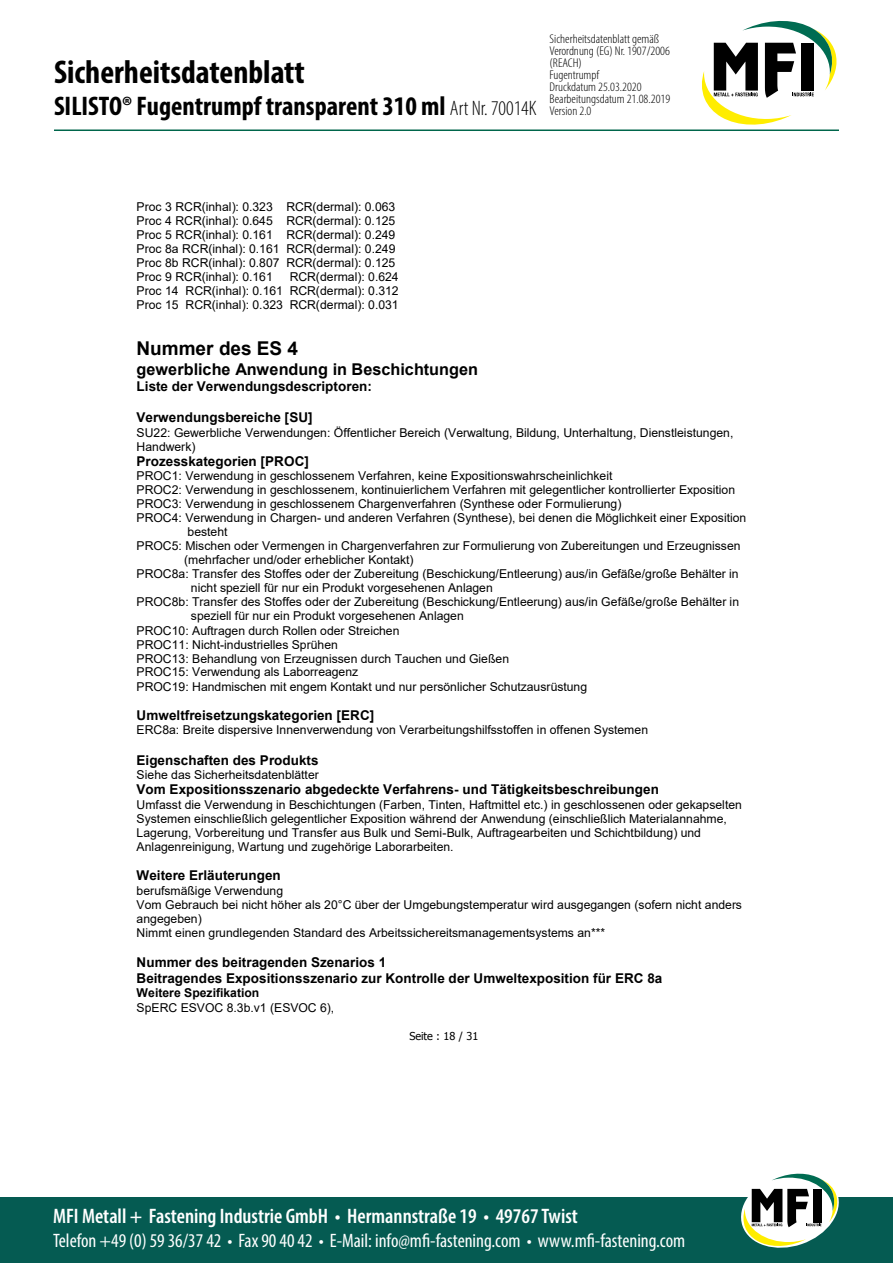
<style>
.page{position:relative;width:893px;height:1263px;background:#fff}
.page>*{position:absolute;margin:0;border:0;box-sizing:border-box;transform-origin:0 0}
.t1{font:700 condensed 33px "Myriad Pro";color:#000}
.t2{font:700 condensed 27px "Myriad Pro";color:#000}
.t3{font:600 condensed 21px "Myriad Pro";color:#fff}
.t4{font:condensed 19.5px "Myriad Pro";color:#fff}
.t5{font:700 19.05px "Arial";color:#000}
.t6{font:700 16.2px "Arial";color:#000}
.t7{font:700 13.5px/15.6px "Arial";color:#000}
.t8{font:300 condensed 12.75px/12px "Myriad Pro";color:#000;scale:1.06 1}
.t9{font:12.15px/14.1px "Arial";letter-spacing:.005em;color:#000}
.t10{font:700 12.15px "Arial";color:#000}
.t11{font:10.95px "Tahoma";letter-spacing:-.005em;color:#000}
.s1{font-weight:300;font-size:21px}
</style>
<div class="page">
<hr style="left:54px;top:129px;width:785px;height:2px;background:#00664b">
<svg style="left:702px;top:20px;width:135px;height:105px"></svg>
<div style="left:0;top:1197px;width:893px;height:66px;background:#055b52"></div>
<svg style="left:741px;top:1173px;width:98px;height:75px"></svg>
<h1 class="t1" style="left:54px;top:51px;width:252px">Sicherheitsdatenblatt</h1>
<h2 class="t2" style="left:54px;top:89px;width:484px">SILISTO® Fugentrumpf transparent 310 ml <span class="s1">Art Nr. 70014K</span></h2>
<p class="t7" style="left:137px;top:109px;width:150px">Erstellt am: 12.09.2012</p>
<p class="t8" style="left:550px;top:33px;width:115px">Sicherheitsdatenblatt gemäß<br>Verordnung (EG) Nr. 1907/2006 (REACH)<br>Fugentrumpf<br>Druckdatum 25.03.2020<br>Bearbeitungsdatum 21.08.2019<br>Version 2.0</p>
<p class="t9" style="left:137px;top:200px;width:260px;text-align:justify">Proc 3 RCR(inhal): 0.323 RCR(dermal): 0.063<br>Proc 4 RCR(inhal): 0.645 RCR(dermal): 0.125<br>Proc 5 RCR(inhal): 0.161 RCR(dermal): 0.249<br>Proc 8a RCR(inhal): 0.161 RCR(dermal): 0.249<br>Proc 8b RCR(inhal): 0.807 RCR(dermal): 0.125<br>Proc 9 RCR(inhal): 0.161</p>
<p class="t9" style="left:137px;top:270px;width:264px;text-align:justify;text-indent:153px">RCR(dermal): 0.624<br>Proc 14 RCR(inhal): 0.161 RCR(dermal): 0.312<br>Proc 15 RCR(inhal): 0.323 RCR(dermal): 0.031</p>
<h3 class="t5" style="left:137px;top:335px;width:163px">Nummer des ES 4</h3>
<h3 class="t6" style="left:137px;top:358px;width:343px">gewerbliche Anwendung in Beschichtungen</h3>
<p class="t7" style="left:137px;top:378px;width:237px">Liste der Verwendungsdescriptoren:</p>
<p class="t7" style="left:137px;top:410px;width:178px">Verwendungsbereiche [SU]</p>
<p class="t9" style="left:137px;top:425px;width:598px">SU22: Gewerbliche Verwendungen: Öffentlicher Bereich (Verwaltung, Bildung, Unterhaltung, Dienstleistungen,<br>Handwerk)</p>
<p class="t7" style="left:137px;top:453px;width:174px">Prozesskategorien [PROC]</p>
<p class="t9" style="left:137px;top:469px;width:477px">PROC1: Verwendung in geschlossenem Verfahren, keine Expositionswahrscheinlichkeit</p>
<p class="t9" style="left:137px;top:483px;width:600px">PROC2: Verwendung in geschlossenem, kontinuierlichem Verfahren mit gelegentlicher kontrollierter Exposition</p>
<p class="t9" style="left:137px;top:497px;width:486px">PROC3: Verwendung in geschlossenem Chargenverfahren (Synthese oder Formulierung)</p>
<p class="t9" style="left:137px;top:511px;width:611px">PROC4: Verwendung in Chargen- und anderen Verfahren (Synthese), bei denen die Möglichkeit einer Exposition</p>
<p class="t9" style="left:188px;top:525px;width:42px">besteht</p>
<p class="t9" style="left:137px;top:539px;width:606px">PROC5: Mischen oder Vermengen in Chargenverfahren zur Formulierung von Zubereitungen und Erzeugnissen</p>
<p class="t9" style="left:184px;top:553px;width:231px">(mehrfacher und/oder erheblicher Kontakt)</p>
<p class="t9" style="left:137px;top:567px;width:604px">PROC8a: Transfer des Stoffes oder der Zubereitung (Beschickung/Entleerung) aus/in Gefäße/große Behälter in</p>
<p class="t9" style="left:191px;top:581px;width:303px">nicht speziell für nur ein Produkt vorgesehenen Anlagen</p>
<p class="t9" style="left:137px;top:595px;width:604px">PROC8b: Transfer des Stoffes oder der Zubereitung (Beschickung/Entleerung) aus/in Gefäße/große Behälter in</p>
<p class="t9" style="left:191px;top:609px;width:274px">speziell für nur ein Produkt vorgesehenen Anlagen</p>
<p class="t9" style="left:137px;top:623px;width:264px">PROC10: Auftragen durch Rollen oder Streichen</p>
<p class="t9" style="left:137px;top:637px;width:203px">PROC11: Nicht-industrielles Sprühen</p>
<p class="t9" style="left:137px;top:651px;width:374px">PROC13: Behandlung von Erzeugnissen durch Tauchen und Gießen</p>
<p class="t9" style="left:137px;top:665px;width:223px">PROC15: Verwendung als Laborreagenz</p>
<p class="t9" style="left:137px;top:679px;width:452px">PROC19: Handmischen mit engem Kontakt und nur persönlicher Schutzausrüstung</p>
<p class="t7" style="left:137px;top:707px;width:239px">Umweltfreisetzungskategorien [ERC]</p>
<p class="t9" style="left:137px;top:723px;width:513px">ERC8a: Breite dispersive Innenverwendung von Verarbeitungshilfsstoffen in offenen Systemen</p>
<p class="t7" style="left:137px;top:752px;width:183px">Eigenschaften des Produkts</p>
<p class="t9" style="left:137px;top:768px;width:184px">Siehe das Sicherheitsdatenblätter</p>
<p class="t7" style="left:137px;top:782px;width:524px">Vom Expositionsszenario abgedeckte Verfahrens- und Tätigkeitsbeschreibungen</p>
<p class="t9" style="left:137px;top:797px;width:607px">Umfasst die Verwendung in Beschichtungen (Farben, Tinten, Haftmittel etc.) in geschlossenen oder gekapselten Systemen einschließlich gelegentlicher Exposition während der Anwendung (einschließlich Materialannahme, Lagerung, Vorbereitung und Transfer aus Bulk und Semi-Bulk, Auftragearbeiten und Schichtbildung) und Anlagenreinigung, Wartung und zugehörige Laborarbeiten.</p>
<p class="t7" style="left:137px;top:867px;width:146px">Weitere Erläuterungen</p>
<p class="t9" style="left:137px;top:883px;width:607px">berufsmäßige Verwendung<br>Vom Gebrauch bei nicht höher als 20°C über der Umgebungstemperatur wird ausgegangen (sofern nicht anders angegeben)<br>Nimmt einen grundlegenden Standard des Arbeitssichereitsmanagementsystems an***</p>
<p class="t7" style="left:137px;top:955px;width:527px">Nummer des beitragenden Szenarios 1<br>Beitragendes Expositionsszenario zur Kontrolle der Umweltexposition für ERC 8a</p>
<p class="t10" style="left:137px;top:984px;width:124px">Weitere Spezifikation</p>
<p class="t9" style="left:137px;top:1000px;width:199px">SpERC ESVOC 8.3b.v1 (ESVOC 6),</p>
<p class="t11" style="left:409px;top:1028px;width:70px">Seite : 18 / 31</p>
<h3 class="t3" style="left:53px;top:1203px;width:526px">MFI Metall + Fastening Industrie GmbH • Hermannstraße 19 • 49767 Twist</h3>
<h3 class="t4" style="left:53px;top:1228px;width:634px">Telefon +49 (0) 59 36/37 42 • Fax 90 40 42 • E-Mail: info@mfi-fastening.com • www.mfi-fastening.com</h3>
</div>
